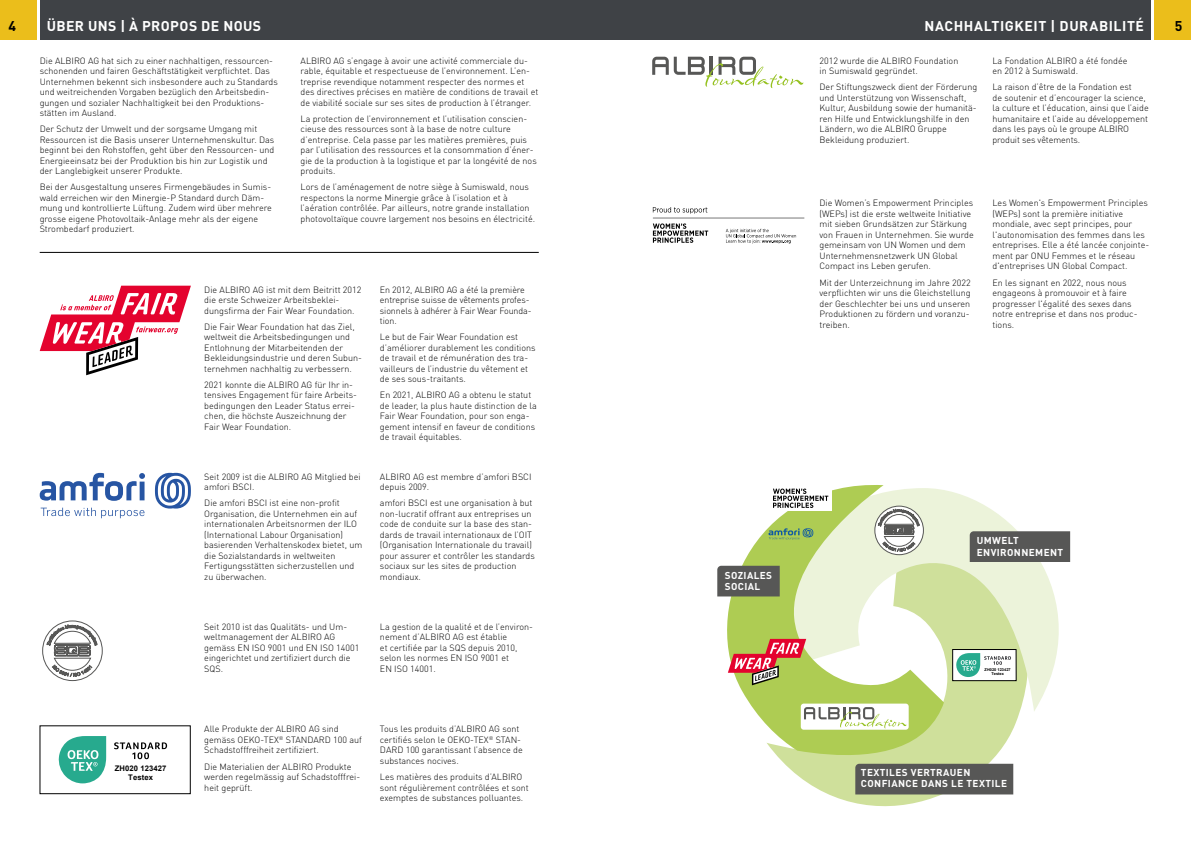
<style>
.page{position:relative;width:1191px;height:842px;background:#fff}
.page>*{position:absolute;margin:0;border:0;box-sizing:border-box;transform-origin:0 0}
.t1{font:700 14px "DINOT";letter-spacing:.035em;color:#fff}
.t2{font:700 14px "DINOT";color:#000}
.t3{font:700 9.9px/11.9px "DINOT";letter-spacing:.04em;color:#fff}
.t4{font:300 9px/10.5px "DINOT";color:#000}
.t5{font:700 7.7px/9.2px "Arial";letter-spacing:.01em;color:#000;text-align:center}
.t6{font:700 3.9px/4.7px "Arial";letter-spacing:.01em;color:#000;text-align:center}
</style>
<div class="page">
<div style="left:595px;top:0;width:556px;height:40px;background:#3f4246"></div>
<div style="left:1154px;top:0;width:37px;height:40px;background:#ebbe1b"></div>
<div style="left:0;top:0;width:37px;height:40px;background:#ebbe1b"></div>
<div style="left:40px;top:0;width:555px;height:40px;background:#3f4246"></div>
<hr style="left:40px;top:252px;width:499px;height:1px;background:#000">
<div style="left:42px;top:621px;width:61px;height:60px;border:1px solid #575756;border-radius:50%"></div>
<svg style="left:47px;top:623px;width:50px;height:54px"></svg>
<svg style="left:155px;top:473px;width:36px;height:36px"></svg>
<svg style="left:41px;top:508px;width:103px;height:10px"></svg>
<svg style="left:40px;top:473px;width:105px;height:28px"></svg>
<svg style="left:782px;top:712px;width:238px;height:95px;fill:#cfe09b"></svg>
<svg style="left:944px;top:490px;width:127px;height:222px"></svg>
<svg style="left:717px;top:485px;width:227px;height:276px"></svg>
<div style="left:969px;top:531px;width:101px;height:31px;background:#575756"></div>
<div style="left:717px;top:566px;width:62px;height:30px;background:#575756"></div>
<div style="left:855px;top:764px;width:158px;height:30px;background:#575756"></div>
<svg style="left:875px;top:506px;width:48px;height:49px"></svg>
<div style="left:874px;top:506px;width:49px;height:49px;border:1px solid #575756;border-radius:50%"></div>
<svg style="left:878px;top:508px;width:41px;height:43px"></svg>
<svg style="left:768px;top:528px;width:45px;height:12px"></svg>
<div style="left:800px;top:704px;width:108px;height:26px;background:#fff;border-radius:3px"></div>
<svg style="left:804px;top:707px;width:102px;height:21px"></svg>
<div style="left:952px;top:649px;width:64px;height:32px;background:#fff"></div>
<div style="left:952px;top:649px;width:64px;height:32px;border:1px solid #000"></div>
<svg style="left:956px;top:653px;width:55px;height:24px"></svg>
<svg style="left:728px;top:639px;width:78px;height:46px;background:#c58f63"></svg>
<svg style="left:653px;top:207px;width:151px;height:37px"></svg>
<svg style="left:59px;top:736px;width:47px;height:47px"></svg>
<svg style="left:114px;top:742px;width:53px;height:17px"></svg>
<div style="left:40px;top:725px;width:151px;height:69px;border:1px solid #000"></div>
<svg style="left:40px;top:286px;width:151px;height:89px"></svg>
<div style="left:771px;top:485px;width:61px;height:26px;background:#fff"></div>
<svg style="left:773px;top:489px;width:55px;height:19px"></svg>
<svg style="left:652px;top:57px;width:151px;height:31px"></svg>
<h1 class="t2" style="left:8px;top:16px;width:9px">4</h1>
<h1 class="t1" style="left:47px;top:16px;width:216px">ÜBER UNS | À PROPOS DE NOUS</h1>
<h1 class="t1" style="left:924px;top:16px;width:221px">NACHHALTIGKEIT | DURABILITÉ</h1>
<h1 class="t2" style="left:1174px;top:16px;width:9px">5</h1>
<p class="t4" style="left:40px;top:55px;width:240px">Die ALBIRO AG hat sich zu einer nachhaltigen, ressourcen&shy;schonenden und fairen Geschäftstätigkeit verpflichtet. Das Unternehmen bekennt sich insbesondere auch zu Standards und weitreichenden Vorgaben bezüglich den Arbeitsbedin&shy;gungen und sozialer Nachhaltigkeit bei den Produktions&shy;stätten im Ausland.</p>
<p class="t4" style="left:40px;top:124px;width:236px">Der Schutz der Umwelt und der sorgsame Umgang mit Ressourcen ist die Basis unserer Unternehmenskultur. Das beginnt bei den Rohstoffen, geht über den Ressourcen- und Energieeinsatz bei der Produktion bis hin zur Logistik und der Langlebigkeit unserer Produkte.</p>
<p class="t4" style="left:40px;top:182px;width:234px">Bei der Ausgestaltung unseres Firmengebäudes in Sumis&shy;wald erreichen wir den Minergie-P Standard durch Däm&shy;mung und kontrollierte Lüftung. Zudem wird über mehrere grosse eigene Photovoltaik-Anlage mehr als der eigene Strombedarf produziert.</p>
<p class="t4" style="left:300px;top:55px;width:239px">ALBIRO AG s’engage à avoir une activité commerciale du&shy;rable, équitable et respectueuse de l’environnement. L’en&shy;treprise revendique notamment respecter des normes et des directives précises en matière de conditions de travail et de viabilité sociale sur ses sites de production à l’étranger.</p>
<p class="t4" style="left:300px;top:113px;width:238px">La protection de l’environnement et l’utilisation conscien&shy;cieuse des ressources sont à la base de notre culture d’entreprise. Cela passe par les matières premières, puis par l’utilisation des ressources et la consommation d’éner&shy;gie de la production à la logistique et par la longévité de nos produits.</p>
<p class="t4" style="left:300px;top:182px;width:236px">Lors de l’aménagement de notre siège à Sumiswald, nous respectons la norme Minergie grâce à l’isolation et à l’aération contrôlée. Par ailleurs, notre grande installation photovoltaïque couvre largement nos besoins en électricité.</p>
<p class="t4" style="left:992px;top:55px;width:136px">La Fondation ALBIRO a été fondée en 2012 à Sumiswald.</p>
<p class="t4" style="left:992px;top:82px;width:158px">La raison d’être de la Fondation est<br>de soutenir et d’encourager la science, la culture et l’éducation, ainsi que l’aide humanitaire et l’aide au développement dans les pays où le groupe ALBIRO produit ses vêtements.</p>
<p class="t4" style="left:819px;top:55px;width:140px">2012 wurde die ALBIRO Foundation in Sumiswald gegründet.</p>
<p class="t4" style="left:819px;top:82px;width:159px">Der Stiftungszweck dient der Förderung und Unterstützung von Wissenschaft, Kultur, Ausbildung sowie der humanitä&shy;ren Hilfe und Entwicklungshilfe in den Ländern, wo die ALBIRO Gruppe Bekleidung produziert.</p>
<p class="t4" style="left:819px;top:198px;width:156px">Die Women’s Empowerment Principles (WEPs) ist die erste weltweite Initiative mit sieben Grundsätzen zur Stärkung von Frauen in Unternehmen. Sie wurde gemeinsam von UN Women und dem Unternehmensnetzwerk UN Global Compact ins Leben gerufen.</p>
<p class="t4" style="left:819px;top:277px;width:153px;text-align:justify">Mit der Unterzeichnung im Jahre 2022 verpflichten wir uns die Gleichstellung der Geschlechter bei uns und unseren Produktionen zu fördern und voranzu&shy;treiben.</p>
<p class="t4" style="left:992px;top:198px;width:158px">Les Women's Empowerment Principles (WEPs) sont la première initiative mondiale, avec sept principes, pour l'autonomisation des femmes dans les entreprises. Elle a été lancée conjointe&shy;ment par ONU Femmes et le réseau d'entreprises UN Global Compact.</p>
<p class="t4" style="left:992px;top:277px;width:147px">En les signant en 2022, nous nous engageons à promouvoir et à faire progresser l'égalité des sexes dans notre entreprise et dans nos produc&shy;tions.</p>
<p class="t4" style="left:380px;top:284px;width:153px">En 2012, ALBIRO AG a été la première entreprise suisse de vêtements profes&shy;sionnels à adhérer à Fair Wear Founda&shy;tion.</p>
<p class="t4" style="left:380px;top:332px;width:157px">Le but de Fair Wear Foundation est d’améliorer durablement les conditions de travail et de rémunération des tra&shy;vailleurs de l’industrie du vêtement et de ses sous-traitants.</p>
<p class="t4" style="left:380px;top:390px;width:158px">En 2021, ALBIRO AG a obtenu le statut de leader, la plus haute distinction de la Fair Wear Foundation, pour son enga&shy;gement intensif en faveur de conditions de travail équitables.</p>
<p class="t4" style="left:204px;top:284px;width:159px">Die ALBIRO AG ist mit dem Beitritt 2012 die erste Schweizer Arbeitsbeklei&shy;dungsfirma der Fair Wear Foundation.</p>
<p class="t4" style="left:204px;top:321px;width:159px">Die Fair Wear Foundation hat das Ziel, weltweit die Arbeitsbedingungen und Entlohnung der Mitarbeitenden der Bekleidungsindustrie und deren Subun&shy;ternehmen nachhaltig zu verbessern.</p>
<p class="t4" style="left:204px;top:379px;width:154px">2021 konnte die ALBIRO AG für Ihr in&shy;tensives Engagement für faire Arbeits&shy;bedingungen den Leader Status errei&shy;chen, die höchste Auszeichnung der Fair Wear Foundation.</p>
<p class="t5" style="left:115px;top:763px;width:53px">ZH020 123427<br>Testex</p>
<p class="t4" style="left:204px;top:471px;width:158px">Seit 2009 ist die ALBIRO AG Mitglied bei amfori BSCI.</p>
<p class="t4" style="left:204px;top:498px;width:159px">Die amfori BSCI ist eine non-profit Organisation, die Unternehmen ein auf internationalen Arbeitsnormen der ILO (International Labour Organisation) basierenden Verhaltenskodex bietet, um die Sozialstandards in weltweiten Fertigungsstätten sicherzustellen und zu überwachen.</p>
<p class="t4" style="left:380px;top:471px;width:153px">ALBIRO AG est membre d’amfori BSCI depuis 2009.</p>
<p class="t4" style="left:380px;top:498px;width:156px">amfori BSCI est une organisation à but non-lucratif offrant aux entreprises un code de conduite sur la base des stan&shy;dards de travail internationaux de l’OIT (Organisation Internationale du travail) pour assurer et contrôler les standards sociaux sur les sites de production mondiaux.</p>
<p class="t4" style="left:204px;top:621px;width:156px">Seit 2010 ist das Qualitäts- und Um&shy;weltmanagement der ALBIRO AG gemäss EN ISO 9001 und EN ISO 14001 eingerichtet und zertifiziert durch die<br>SQS.</p>
<p class="t4" style="left:380px;top:621px;width:154px">La gestion de la qualité et de l’environ&shy;nement dʼALBIRO AG est établie<br>et certifiée par la SQS depuis 2010, selon les normes EN ISO 9001 et<br>EN ISO 14001.</p>
<p class="t4" style="left:204px;top:724px;width:159px">Alle Produkte der ALBIRO AG sind gemäss OEKO-TEX<sup>®</sup> STANDARD 100 auf<br>Schadstofffreiheit zertifiziert.</p>
<p class="t4" style="left:204px;top:761px;width:157px">Die Materialien der ALBIRO Produkte werden regelmässig auf Schadstofffrei&shy;heit geprüft.</p>
<p class="t4" style="left:380px;top:724px;width:144px">Tous les produits d’ALBIRO AG sont certifiés selon le OEKO-TEX<sup>®</sup> STAN-<br>DARD 100 garantissant l’absence de substances nocives.</p>
<p class="t4" style="left:380px;top:771px;width:150px">Les matières des produits d’ALBIRO sont régulièrement contrôlées et sont exemptes de substances polluantes.</p>
<p class="t3" style="left:725px;top:569px;width:49px">SOZIALES<br>SOCIAL</p>
<p class="t3" style="left:976px;top:534px;width:88px">UMWELT<br>ENVIRONNEMENT</p>
<p class="t6" style="left:984px;top:667px;width:28px">ZH020 123427<br>Testex</p>
<p class="t3" style="left:861px;top:766px;width:148px">TEXTILES VERTRAUEN<br>CONFIANCE DANS LE TEXTILE</p>
</div>
